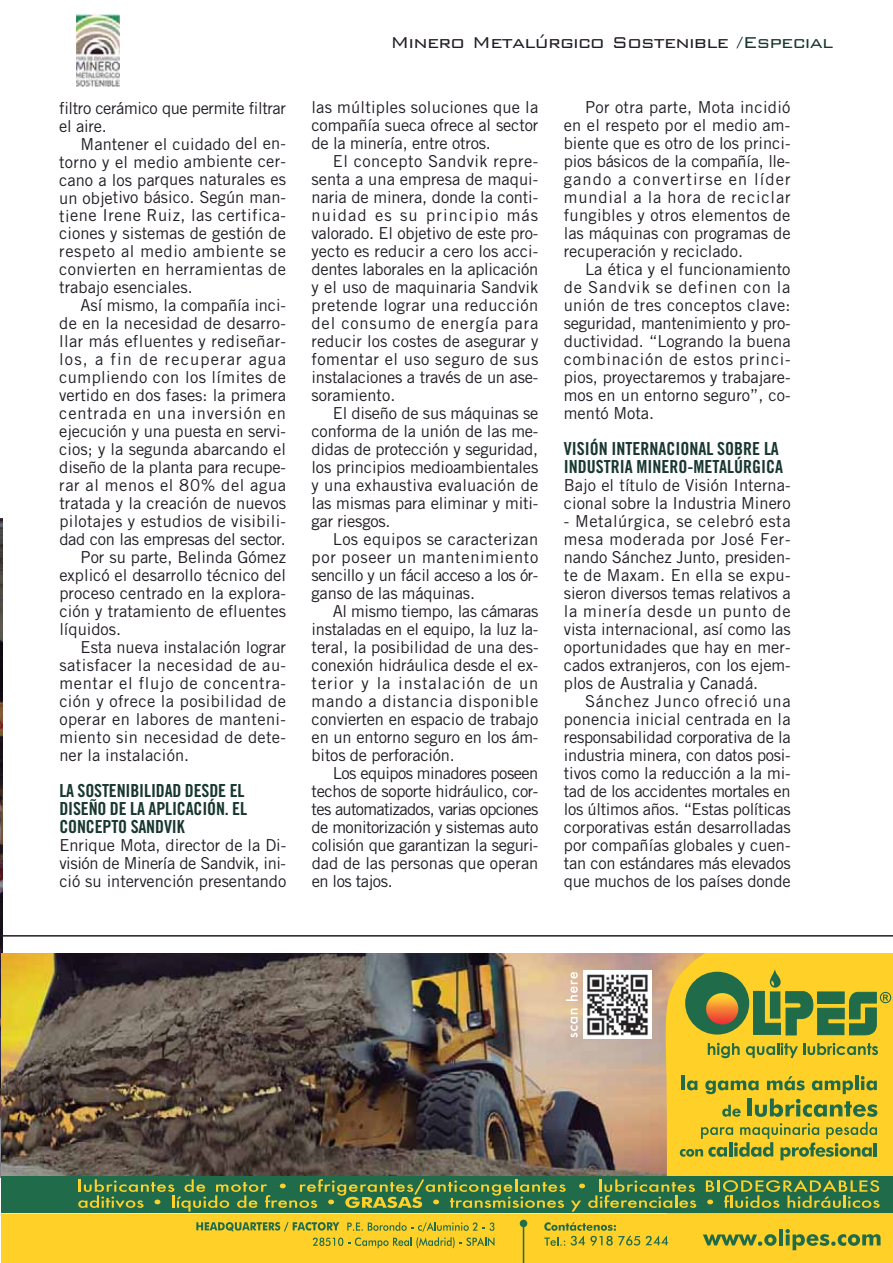
<style>
.page{position:relative;width:893px;height:1263px;background:#fff}
.page>*{position:absolute;margin:0;border:0;box-sizing:border-box;transform-origin:0 0}
.t1{font:300 21px "Bank Gothic";letter-spacing:-.035em;color:#211c25}
.t2{font:18px/18px "Trade Gothic Bold Cond Twenty";letter-spacing:-.01em;color:#183730}
.t3{font:16.5px/18px "Trade Gothic";color:#211c25;text-align:justify}
.t4{font:16.5px "Trade Gothic";letter-spacing:.02em;color:#211c25}
.t5{font:16.5px "Trade Gothic";letter-spacing:.025em;color:#211c25}
.t6{font:16.5px/18px "Trade Gothic";letter-spacing:-.025em;color:#211c25}
.t7{font:16.5px "Trade Gothic";letter-spacing:.04em;color:#211c25}
.t8{font:16.5px "Trade Gothic";letter-spacing:.045em;color:#211c25}
.t9{font:16.5px "Trade Gothic";letter-spacing:.065em;color:#211c25}
.t10{font:16.5px "Trade Gothic";letter-spacing:.035em;color:#211c25}
.s1{color:#fff}
.s2{color:#183730}
</style>
<div class="page">
<img style="left:76px;top:14px;width:44px;height:73px">
<img style="left:0;top:519px;width:2px;height:659px">
<img style="left:1px;top:954px;width:892px;height:309px">
<svg style="left:196px;top:1222px;width:298px;height:26px;background:#d5bd2e"></svg>
<svg style="left:703px;top:1234px;width:73px;height:12px"></svg>
<hr style="left:779px;top:1229px;width:4px;height:16px;background:#1f6b4a">
<svg style="left:785px;top:1229px;width:95px;height:21px;background:#b6af32"></svg>
<hr style="left:523px;top:1227px;width:1px;height:36px;background:#1f6b4a">
<div style="left:520px;top:1220px;width:7px;height:7px;background:#216e48;border-radius:50%"></div>
<img style="left:583px;top:971px;width:68px;height:67px">
<svg style="left:570px;top:1008px;width:8px;height:30px"></svg>
<svg style="left:566px;top:972px;width:12px;height:29px"></svg>
<svg style="left:708px;top:1043px;width:31px;height:15px"></svg>
<svg style="left:746px;top:1043px;width:132px;height:15px;background:#b4ae33"></svg>
<svg style="left:685px;top:969px;width:206px;height:67px;background:#969c38"></svg>
<svg style="left:544px;top:1222px;width:124px;height:24px;background:#d2bb2e"></svg>
<div style="left:1px;top:1177px;width:892px;height:36px;background:#1f6b4a"></div>
<img style="left:78px;top:1076px;width:801px;height:136px">
<hr style="left:1px;top:935px;width:892px;height:2px;background:#211c25">
<p class="t1" style="left:143px;top:28px;width:692px"><span class="s1">II Foro de Desarrollo</span> Minero Metalúrgico Sostenible <span class="s2">/Especial</span></p>
<p class="t6" style="left:59px;top:100px;width:228px">filtro cerámico que permite filtrar el aire.</p>
<p class="t3" style="left:59px;top:136px;width:228px;text-indent:21px">Mantener el cuidado del en&shy;torno y el medio ambiente cer&shy;cano a los parques naturales es un objetivo básico. Según man&shy;tiene Irene Ruiz, las certifica&shy;ciones y sistemas de gestión de respeto al medio ambiente se convierten en herramientas de trabajo esenciales.</p>
<p class="t3" style="left:81px;top:298px;width:207px">Así mismo, la compañía inci-</p>
<p class="t3" style="left:59px;top:316px;width:228px">de en la necesidad de desarro-</p>
<p class="t4" style="left:59px;top:336px;width:228px">llar más efluentes y rediseñar-</p>
<p class="t9" style="left:59px;top:353px;width:228px">los, a fin de recuperar agua</p>
<p class="t5" style="left:59px;top:371px;width:228px">cumpliendo con los límites de</p>
<p class="t3" style="left:59px;top:388px;width:228px">vertido en dos fases: la primera</p>
<p class="t8" style="left:59px;top:407px;width:228px">centrada en una inversión en</p>
<p class="t3" style="left:59px;top:424px;width:228px">ejecución y una puesta en servi-</p>
<p class="t3" style="left:59px;top:442px;width:228px">cios; y la segunda abarcando el</p>
<p class="t3" style="left:59px;top:460px;width:228px">diseño de la planta para recupe-</p>
<p class="t10" style="left:59px;top:479px;width:228px">rar al menos el 80% del agua</p>
<p class="t3" style="left:59px;top:496px;width:228px">tratada y la creación de nuevos</p>
<p class="t4" style="left:59px;top:515px;width:228px">pilotajes y estudios de visibili-</p>
<p class="t3" style="left:59px;top:532px;width:228px">dad con las empresas del sector.</p>
<p class="t3" style="left:81px;top:550px;width:207px">Por su parte, Belinda Gómez</p>
<p class="t3" style="left:59px;top:568px;width:228px">explicó el desarrollo técnico del</p>
<p class="t3" style="left:59px;top:586px;width:228px">proceso centrado en la explora-</p>
<p class="t3" style="left:59px;top:604px;width:228px">ción y tratamiento de efluentes</p>
<p class="t3" style="left:59px;top:622px;width:63px">líquidos.</p>
<p class="t3" style="left:81px;top:640px;width:207px">Esta nueva instalación lograr</p>
<p class="t5" style="left:59px;top:659px;width:228px">satisfacer la necesidad de au-</p>
<p class="t7" style="left:59px;top:677px;width:228px">mentar el flujo de concentra-</p>
<p class="t4" style="left:59px;top:695px;width:228px">ción y ofrece la posibilidad de</p>
<p class="t5" style="left:59px;top:713px;width:228px">operar en labores de manteni-</p>
<p class="t4" style="left:59px;top:731px;width:228px">miento sin necesidad de dete-</p>
<p class="t3" style="left:59px;top:748px;width:131px">ner la instalación.</p>
<p class="t2" style="left:59px;top:783px;width:189px">LA SOSTENIBILIDAD DESDE EL<br>DISEÑO DE LA APLICACIÓN. EL<br>CONCEPTO SANDVIK</p>
<p class="t3" style="left:59px;top:838px;width:228px">Enrique Mota, director de la Di&shy;visión de Minería de Sandvik, ini&shy;ció su intervención presentando</p>
<p class="t3" style="left:311px;top:100px;width:228px">las múltiples soluciones que la compañía sueca ofrece al sector de la minería, entre otros.</p>
<p class="t3" style="left:311px;top:154px;width:228px;text-indent:21px">El concepto Sandvik repre&shy;senta a una empresa de maqui&shy;naria de minera, donde la conti&shy;nuidad es su principio más valorado. El objetivo de este pro&shy;yecto es reducir a cero los acci&shy;dentes laborales en la aplicación y el uso de maquinaria Sandvik pretende lograr una reducción del consumo de energía para reducir los costes de asegurar y fomentar el uso seguro de sus instalaciones a través de un ase&shy;soramiento.</p>
<p class="t3" style="left:312px;top:406px;width:228px;text-indent:21px">El diseño de sus máquinas se conforma de la unión de las me&shy;didas de protección y seguridad, los principios medioambientales y una exhaustiva evaluación de las mismas para eliminar y miti&shy;gar riesgos.</p>
<p class="t3" style="left:312px;top:532px;width:228px;text-indent:21px">Los equipos se caracterizan por poseer un mantenimiento sencillo y un fácil acceso a los ór&shy;ganso de las máquinas.</p>
<p class="t3" style="left:312px;top:604px;width:228px;text-indent:21px">Al mismo tiempo, las cámaras instaladas en el equipo, la luz la&shy;teral, la posibilidad de una des&shy;conexión hidráulica desde el ex&shy;terior y la instalación de un mando a distancia disponible convierten en espacio de trabajo en un entorno seguro en los ám&shy;bitos de perforación.</p>
<p class="t3" style="left:312px;top:766px;width:228px;text-indent:21px">Los equipos minadores poseen techos de soporte hidráulico, cor&shy;tes automatizados, varias opciones de monitorización y sistemas auto colisión que garantizan la seguri&shy;dad de las personas que operan en los tajos.</p>
<p class="t3" style="left:564px;top:100px;width:228px;text-indent:21px">Por otra parte, Mota incidió en el respeto por el medio am&shy;biente que es otro de los princi&shy;pios básicos de la compañía, lle&shy;gando a convertirse en líder mundial a la hora de reciclar fungibles y otros elementos de las máquinas con programas de recuperación y reciclado.</p>
<p class="t3" style="left:564px;top:262px;width:228px;text-indent:21px">La ética y el funcionamiento de Sandvik se definen con la unión de tres conceptos clave: seguridad, mantenimiento y pro&shy;ductividad. “Logrando la buena combinación de estos princi&shy;pios, proyectaremos y trabajare&shy;mos en un entorno seguro”, co&shy;mentó Mota.</p>
<p class="t2" style="left:564px;top:441px;width:221px">VISIÓN INTERNACIONAL SOBRE LA<br>INDUSTRIA MINERO-METALÚRGICA</p>
<p class="t3" style="left:564px;top:478px;width:228px">Bajo el título de Visión Interna&shy;cional sobre la Industria Minero</p>
<p class="t3" style="left:564px;top:514px;width:228px">- Metalúrgica, se celebró esta mesa moderada por José Fer&shy;nando Sánchez Junto, presiden&shy;te de Maxam. En ella se expu&shy;sieron diversos temas relativos a la minería desde un punto de vista internacional, así como las oportunidades que hay en mer&shy;cados extranjeros, con los ejem&shy;plos de Australia y Canadá.</p>
<p class="t3" style="left:564px;top:694px;width:228px;text-indent:21px">Sánchez Junco ofreció una ponencia inicial centrada en la responsabilidad corporativa de la industria minera, con datos posi&shy;tivos como la reducción a la mi&shy;tad de los accidentes mortales en los últimos años. “Estas políticas corporativas están desarrolladas por compañías globales y cuen&shy;tan con estándares más elevados que muchos de los países donde</p>
</div>
